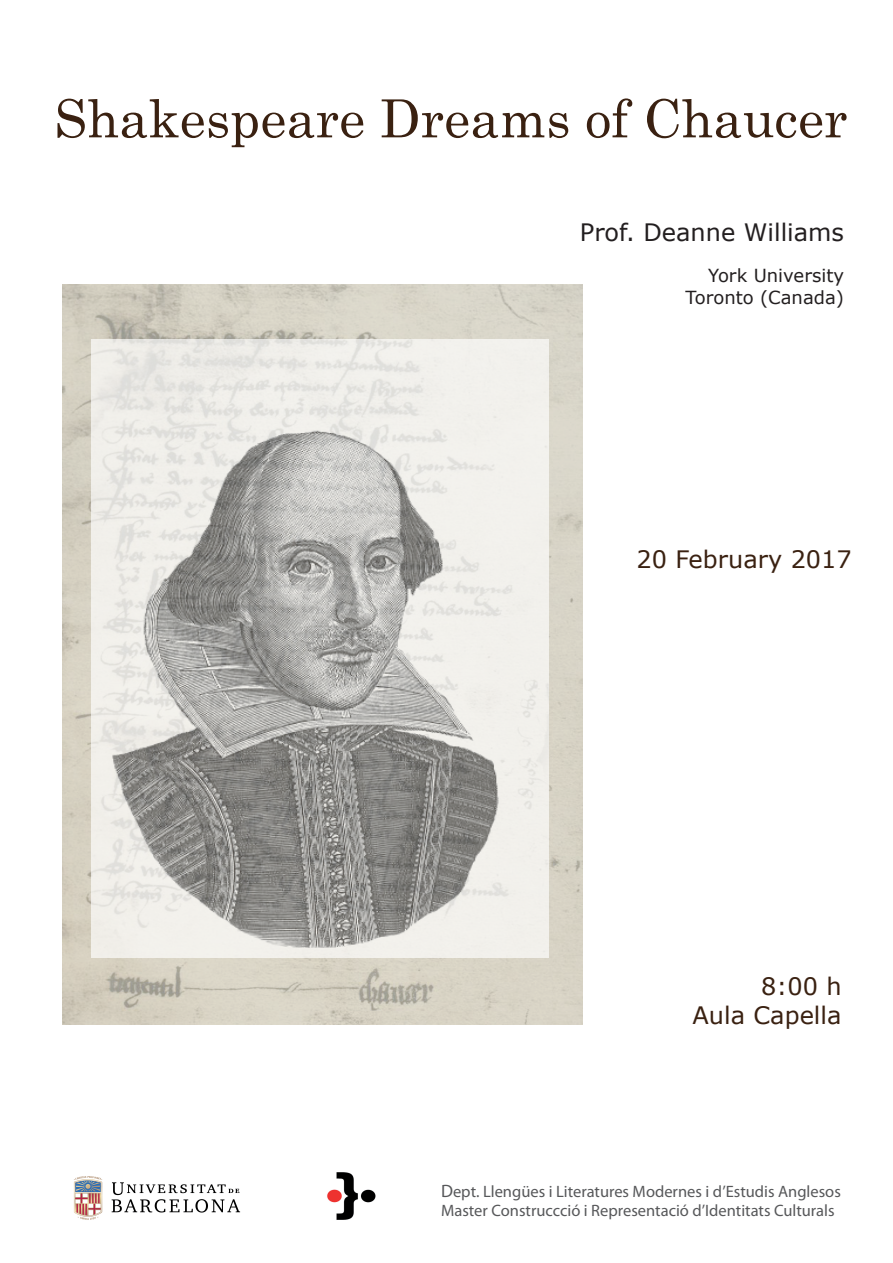
<style>
.page{position:relative;width:893px;height:1263px;background:#fff}
.page>*{position:absolute;margin:0;border:0;box-sizing:border-box;transform-origin:0 0}
.t1{font:52.5px "Century Schoolbook";color:#3a2111}
.t2{font:24px/28.8px "Verdana";color:#3a2111;text-align:right}
.t3{font:24px "Verdana";color:#231f20}
.t4{font:18px/21.6px "Verdana";color:#231f20;text-align:right}
.t5{font:16.5px/19.8px "Myriad Pro";color:#57585a}
.s1{font-size:18px}
</style>
<div class="page">
<img style="left:62px;top:284px;width:520px;height:740px">
<img style="left:73px;top:1176px;width:168px;height:44px">
<img style="left:327px;top:1172px;width:48px;height:48px">
<img style="left:92px;top:340px;width:457px;height:617px">
<h1 class="t1" style="left:54px;top:74px;width:795px">Shakespeare Dreams of Chaucer</h1>
<h2 class="t3" style="left:580px;top:216px;width:266px">Prof. Deanne Williams</h2>
<p class="t4" style="left:686px;top:265px;width:160px">York University<br>Toronto (Canada)</p>
<h2 class="t2" style="left:636px;top:545px;width:217px">20 February 2017</h2>
<h2 class="t2" style="left:693px;top:972px;width:150px">8:00 h<br>Aula Capella</h2>
<p class="t5" style="left:441px;top:1181px;width:401px"><span class="s1">D</span>ept. Llengües i Literatures Modernes i d’Estudis Anglesos<br>Master Construccció i Representació d’Identitats Culturals</p>
</div>
